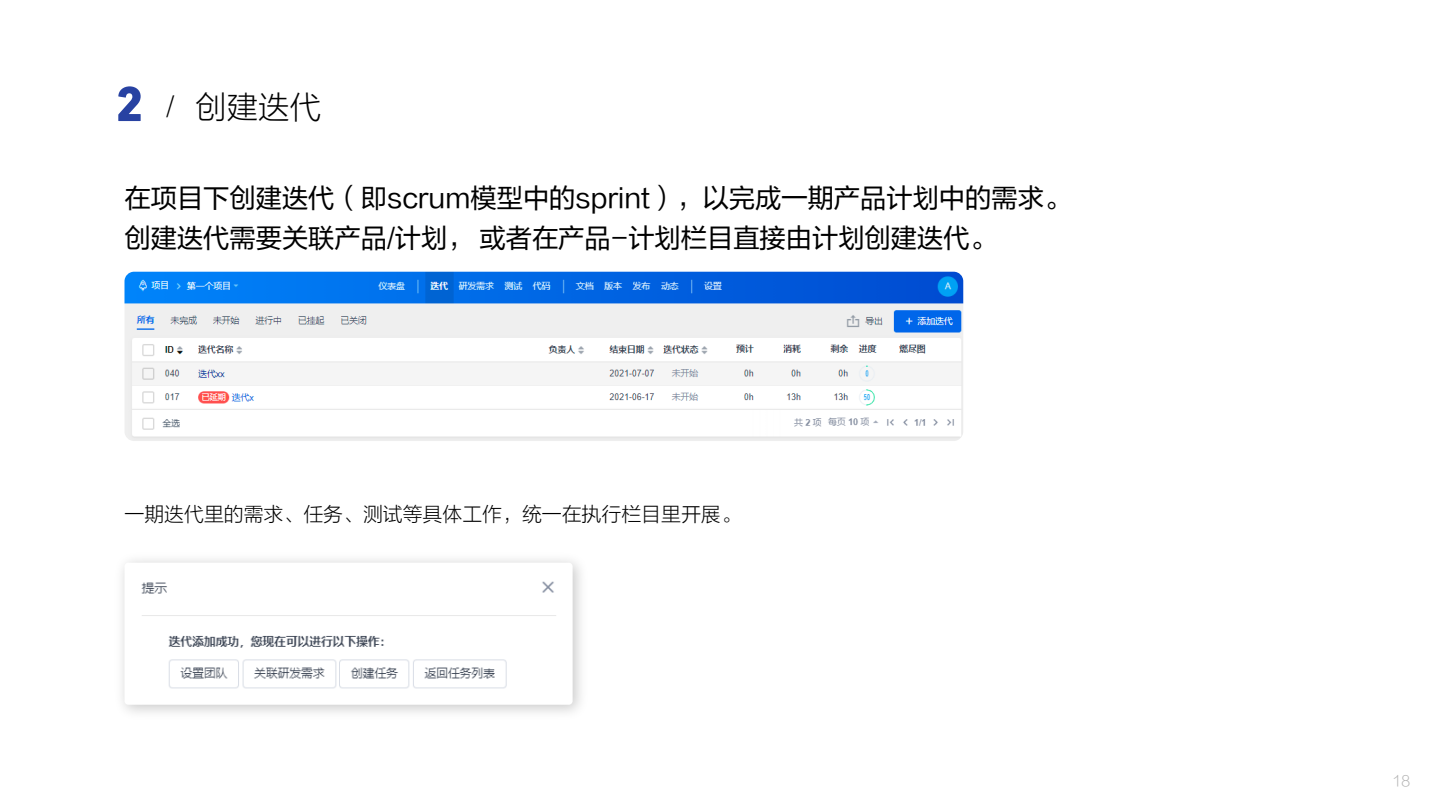
<style>
.page{position:relative;width:1440px;height:810px;background:#fff}
.page>*{position:absolute;margin:0;border:0;box-sizing:border-box;transform-origin:0 0}
.t1{font:31.5px "FZLTKHK GBK1 0";color:#000}
.t2{font:26.25px/39.8px "FZLTHJW GB1 0";color:#000}
.t3{font:19.88px "FZLTKHK GBK1 0";color:#000}
.t4{font:14.77px "FZLTKHK GBK1 0";color:#b3b3b3}
.s1{font-family:"DIN Next LT Pro";font-weight:800;font-size:50.1px;color:#2842a2}
.s2{font-size:27.38px}
</style>
<div class="page">
<img style="left:124px;top:563px;width:449px;height:142px">
<img style="left:124px;top:272px;width:839px;height:169px">
<p class="t1" style="left:115px;top:89px;width:207px"><span class="s1">2</span> <span class="s2">/</span> 创建迭代</p>
<p class="t2" style="left:124px;top:179px;width:947px">在项目下创建迭代（即scrum模型中的sprint），以完成一期产品计划中的需求。创建迭代需要关联产品/计划， 或者在产品-计划栏目直接由计划创建迭代。</p>
<p class="t3" style="left:124px;top:503px;width:618px">一期迭代里的需求、任务、测试等具体工作，统一在执行栏目里开展。</p>
<p class="t4" style="left:1392px;top:773px;width:20px">18</p>
</div>
